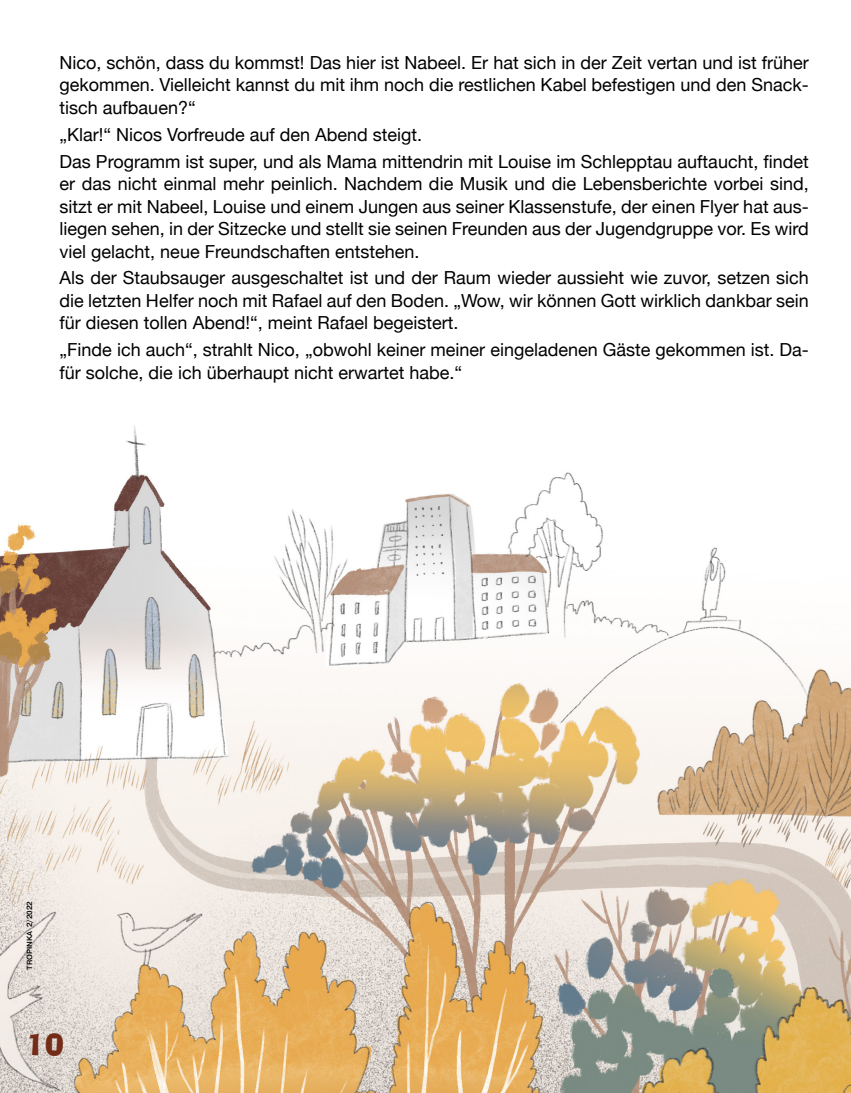
<style>
.page{position:relative;width:851px;height:1093px;background:#fff}
.page>*{position:absolute;margin:0;border:0;box-sizing:border-box;transform-origin:0 0}
.t1{font:28.5px "Ad Lib BT";color:#742c18}
.t2{font:18px/22.5px "Helvetica Neue";color:#000;text-align:justify}
.t3{font:500 7.5px "Pragmatica";color:#000}
</style>
<div class="page">
<img style="left:0;top:425px;width:850px;height:668px">
<p class="t2" style="left:60px;top:52px;width:750px">Nico, schön, dass du kommst! Das hier ist Nabeel. Er hat sich in der Zeit vertan und ist früher gekommen. Vielleicht kannst du mit ihm noch die restlichen Kabel befestigen und den Snack&shy;tisch aufbauen?“</p>
<p class="t2" style="left:60px;top:122px;width:750px;line-height:26.7px">„Klar!“ Nicos Vorfreude auf den Abend steigt.<br>Das Programm ist super, und als Mama mittendrin mit Louise im Schlepptau auftaucht, findet</p>
<p class="t2" style="left:60px;top:173px;width:750px">er das nicht einmal mehr peinlich. Nachdem die Musik und die Lebensberichte vorbei sind, sitzt er mit Nabeel, Louise und einem Jungen aus seiner Klassenstufe, der einen Flyer hat aus&shy;liegen sehen, in der Sitzecke und stellt sie seinen Freunden aus der Jugendgruppe vor. Es wird viel gelacht, neue Freundschaften entstehen.</p>
<p class="t2" style="left:60px;top:268px;width:750px">Als der Staubsauger ausgeschaltet ist und der Raum wieder aussieht wie zuvor, setzen sich die letzten Helfer noch mit Rafael auf den Boden. „Wow, wir können Gott wirklich dankbar sein für diesen tollen Abend!“, meint Rafael begeistert.</p>
<p class="t2" style="left:60px;top:339px;width:750px">„Finde ich auch“, strahlt Nico, „obwohl keiner meiner eingeladenen Gäste gekommen ist. Da&shy;für solche, die ich überhaupt nicht erwartet habe.“</p>
<p class="t3" style="left:25px;top:969px;width:70px;rotate:-90deg">TROPINKA 2/2022</p>
<h1 class="t1" style="left:26px;top:1024px;width:40px">10</h1>
</div>
